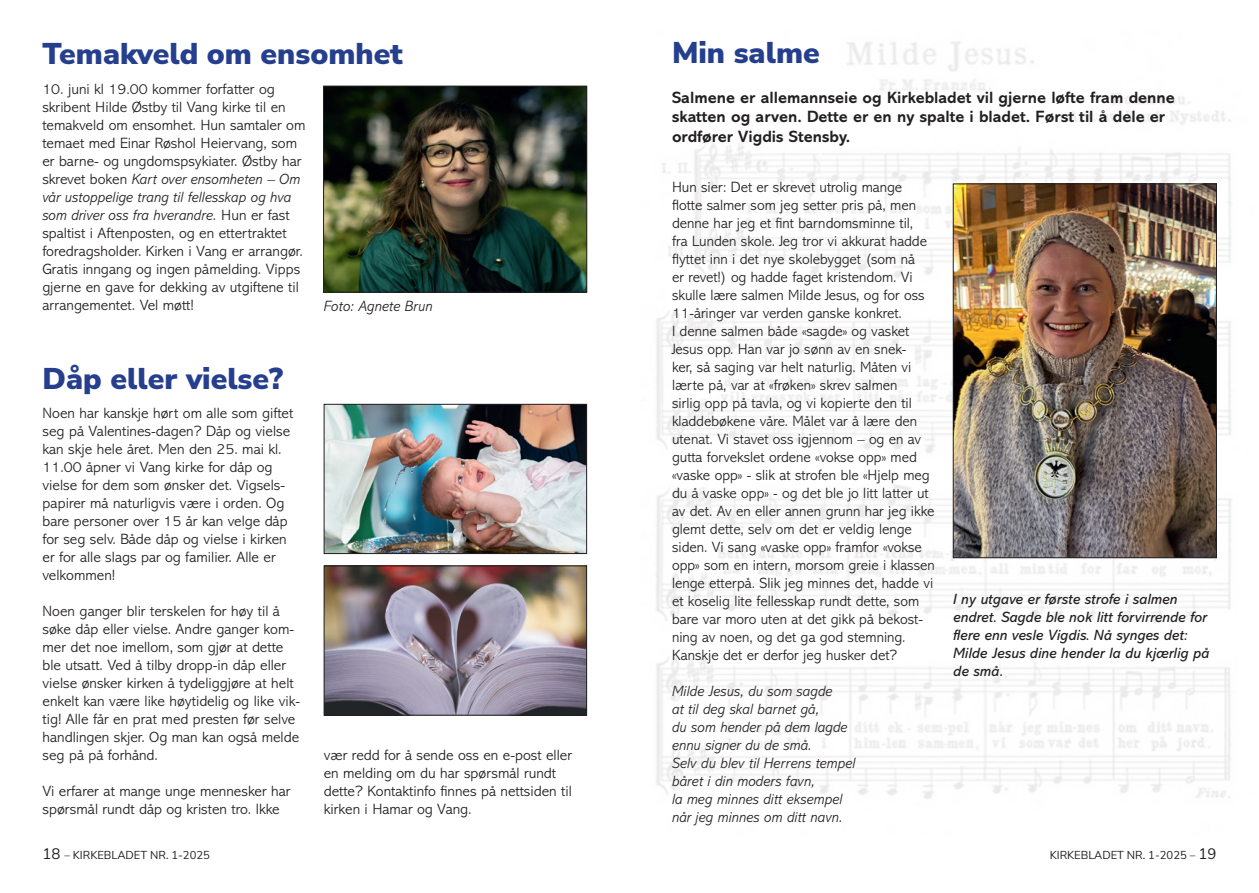
<style>
.page{position:relative;width:1259px;height:893px;background:#fff}
.page>*{position:absolute;margin:0;border:0;box-sizing:border-box;transform-origin:0 0}
.t1{font:900 30px "Nunito Sans";color:#253f8e}
.t2{font:700 16.5px/19.5px "Abadi MT Std";color:#231f20}
.t3{font:300 15px/18px "Abadi MT Std";color:#231f20}
.t4{font:italic 300 15px/18px "Abadi MT Std";color:#231f20}
.t5{font:italic 15px/18px "Abadi MT Std";color:#231f20}
.t6{font:11.25px "Nunito Sans";color:#231f20}
.s1{font-style:italic}
.s2{font-size:15px}
</style>
<div class="page">
<img style="left:656px;top:42px;width:576px;height:757px">
<img style="left:955px;top:186px;width:259px;height:370px">
<div style="left:953px;top:184px;width:263px;height:374px;border:1px solid #231f20"></div>
<img style="left:326px;top:406px;width:259px;height:146px">
<div style="left:324px;top:404px;width:263px;height:150px;border:1px solid #231f20"></div>
<img style="left:326px;top:568px;width:259px;height:145px">
<div style="left:324px;top:566px;width:263px;height:149px;border:1px solid #231f20"></div>
<img style="left:325px;top:88px;width:260px;height:202px">
<div style="left:323px;top:86px;width:264px;height:206px;border:1px solid #231f20"></div>
<h1 class="t1" style="left:42px;top:33px;width:362px">Temakveld om ensomhet</h1>
<p class="t3" style="left:42px;top:81px;width:265px">10. juni kl 19.00 kommer forfatter og skribent Hilde Østby til Vang kirke til en temakveld om ensomhet. Hun samtaler om temaet med Einar Røshol Heiervang, som er barne- og ungdomspsykiater. Østby har skrevet boken <span class="s1">Kart over ensomheten – Om vår ustoppelige trang til fellesskap og hva som driver oss fra hverandre.</span> Hun er fast spaltist i Aftenposten, og en ettertraktet foredragsholder. Kirken i Vang er arrangør.<br>Gratis inngang og ingen påmelding. Vipps gjerne en gave for dekking av utgiftene til arrangementet. Vel møtt!</p>
<p class="t4" style="left:324px;top:297px;width:110px">Foto: Agnete Brun</p>
<h1 class="t1" style="left:43px;top:357px;width:242px">Dåp eller vielse?</h1>
<p class="t3" style="left:43px;top:405px;width:252px">Noen har kanskje hørt om alle som giftet seg på Valentines-dagen? Dåp og vielse kan skje hele året. Men den 25. mai kl.<br>11.00 åpner vi Vang kirke for dåp og vielse for dem som ønsker det. Vigsels&shy;papirer må naturligvis være i orden. Og bare personer over 15 år kan velge dåp for seg selv. Både dåp og vielse i kirken er for alle slags par og familier. Alle er velkommen!</p>
<p class="t3" style="left:43px;top:603px;width:259px">Noen ganger blir terskelen for høy til å søke dåp eller vielse. Andre ganger kom&shy;mer det noe imellom, som gjør at dette ble utsatt. Ved å tilby dropp-in dåp eller vielse ønsker kirken å tydeliggjøre at helt enkelt kan være like høytidelig og like vik&shy;tig! Alle får en prat med presten før selve handlingen skjer. Og man kan også melde seg på på forhånd.</p>
<p class="t3" style="left:43px;top:783px;width:250px">Vi erfarer at mange unge mennesker har spørsmål rundt dåp og kristen tro. Ikke</p>
<p class="t3" style="left:324px;top:746px;width:250px">vær redd for å sende oss en e-post eller en melding om du har spørsmål rundt dette? Kontaktinfo finnes på nettsiden til kirken i Hamar og Vang.</p>
<h1 class="t1" style="left:672px;top:31px;width:149px">Min salme</h1>
<p class="t2" style="left:672px;top:88px;width:504px">Salmene er allemannseie og Kirkebladet vil gjerne løfte fram denne skatten og arven. Dette er en ny spalte i bladet. Først til å dele er ordfører Vigdis Stensby.</p>
<p class="t3" style="left:672px;top:178px;width:264px">Hun sier: Det er skrevet utrolig mange flotte salmer som jeg setter pris på, men denne har jeg et fint barndomsminne til,<br>fra Lunden skole. Jeg tror vi akkurat hadde flyttet inn i det nye skolebygget (som nå<br>er revet!) og hadde faget kristendom. Vi skulle lære salmen Milde Jesus, og for oss 11-åringer var verden ganske konkret.<br>I denne salmen både «sagde» og vasket Jesus opp. Han var jo sønn av en snek-<br>ker, så saging var helt naturlig. Måten vi lærte på, var at «frøken» skrev salmen<br>sirlig opp på tavla, og vi kopierte den til kladdebøkene våre. Målet var å lære den utenat. Vi stavet oss igjennom – og en av gutta forvekslet ordene «vokse opp» med «vaske opp» - slik at strofen ble «Hjelp meg du å vaske opp» - og det ble jo litt latter ut av det. Av en eller annen grunn har jeg ikke glemt dette, selv om det er veldig lenge siden. Vi sang «vaske opp» framfor «vokse opp» som en intern, morsom greie i klassen lenge etterpå. Slik jeg minnes det, hadde vi et koselig lite fellesskap rundt dette, som bare var moro uten at det gikk på bekost&shy;ning av noen, og det ga god stemning.<br>Kanskje det er derfor jeg husker det?</p>
<p class="t4" style="left:672px;top:682px;width:185px">Milde Jesus, du som sagde<br>at til deg skal barnet gå,<br>du som hender på dem lagde ennu signer du de små.<br>Selv du blev til Herrens tempel båret i din moders favn,<br>la meg minnes ditt eksempel når jeg minnes om ditt navn.</p>
<p class="t5" style="left:953px;top:590px;width:258px">I ny utgave er første strofe i salmen endret. Sagde ble nok litt forvirrende for flere enn vesle Vigdis. Nå synges det:<br>Milde Jesus dine hender la du kjærlig på de små.</p>
<p class="t6" style="left:43px;top:847px;width:169px"><span class="s2">18</span> – KIRKEBLADET NR. 1-2025</p>
<p class="t6" style="left:1049px;top:847px;width:168px">KIRKEBLADET NR. 1-2025 – <span class="s2">19</span></p>
</div>
